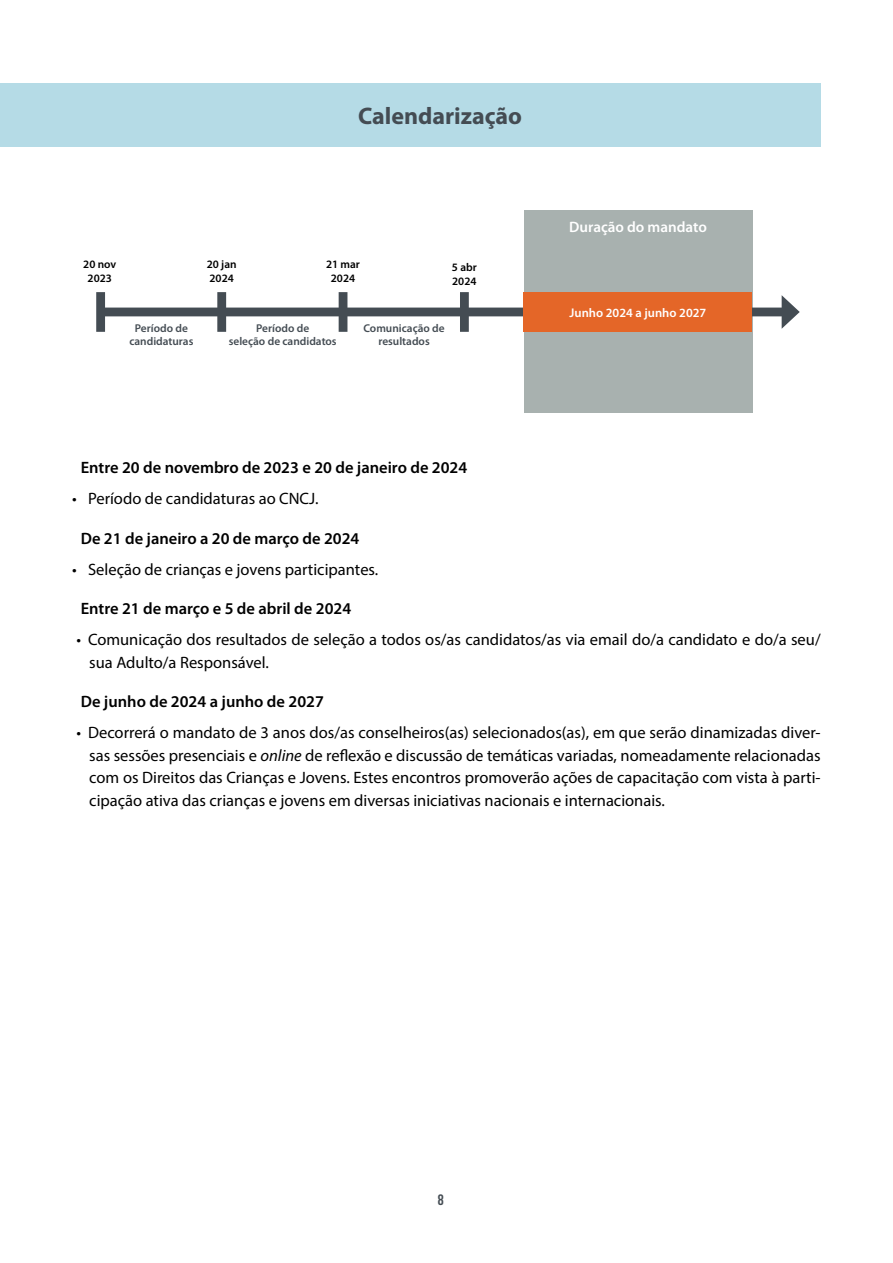
<style>
.page{position:relative;width:893px;height:1263px;background:#fff}
.page>*{position:absolute;margin:0;border:0;box-sizing:border-box;transform-origin:0 0}
.t1{font:700 24px "Myriad Pro";color:#444c53}
.t2{font:16.5px/22.5px "Myriad Pro";color:#000}
.t3{font:600 16.5px "Myriad Pro";color:#000}
.t4{font:600 15.15px "Myriad Pro";color:#fff}
.t5{font:700 15px "Bebas Neue";color:#444c53}
.t6{font:600 12.6px "Myriad Pro";color:#fff}
.t7{font:600 11.4px/13.6px "Myriad Pro";color:#444c53;text-align:center}
.t8{font:600 11.4px/13.6px "Myriad Pro";color:#000;text-align:center}
.s1{font-style:italic}
</style>
<div class="page">
<div style="left:0;top:83px;width:821px;height:64px;background:#b5dbe6"></div>
<div style="left:524px;top:211px;width:228px;height:202px;background:#a8b1af"></div>
<div style="left:101px;top:308px;width:688px;height:8px;background:#444c53"></div>
<div style="left:96px;top:292px;width:9px;height:40px;background:#444c53"></div>
<svg style="left:782px;top:295px;width:18px;height:34px"></svg>
<div style="left:339px;top:292px;width:8px;height:40px;background:#444c53"></div>
<div style="left:217px;top:292px;width:9px;height:40px;background:#444c53"></div>
<div style="left:460px;top:292px;width:9px;height:40px;background:#444c53"></div>
<div style="left:524px;top:292px;width:228px;height:40px;background:#e46628"></div>
<p class="t8" style="left:83px;top:257px;width:35px">20 nov<br>2023</p>
<p class="t8" style="left:207px;top:257px;width:31px;text-align:left">20 jan<br>2024</p>
<h1 class="t1" style="left:358px;top:101px;width:166px">Calendarização</h1>
<p class="t8" style="left:326px;top:257px;width:35px">21 mar<br>2024</p>
<p class="t8" style="left:452px;top:260px;width:26px;text-align:left">5 abr<br>2024</p>
<p class="t7" style="left:129px;top:321px;width:65px">Período de candidaturas</p>
<p class="t7" style="left:229px;top:321px;width:109px">Período de<br>seleção de candidatos</p>
<p class="t7" style="left:363px;top:321px;width:83px">Comunicação de resultados</p>
<p class="t4" style="left:569px;top:218px;width:139px">Duração do mandato</p>
<p class="t6" style="left:570px;top:304px;width:138px">Junho 2024 a junho 2027</p>
<p class="t3" style="left:81px;top:457px;width:388px">Entre 20 de novembro de 2023 e 20 de janeiro de 2024</p>
<p class="t2" style="left:72px;top:487px;width:248px">• Período de candidaturas ao CNCJ.</p>
<p class="t3" style="left:81px;top:528px;width:280px">De 21 de janeiro a 20 de março de 2024</p>
<p class="t2" style="left:72px;top:558px;width:308px">• Seleção de crianças e jovens participantes.</p>
<p class="t3" style="left:81px;top:598px;width:272px">Entre 21 de março e 5 de abril de 2024</p>
<p class="t2" style="left:89px;top:628px;width:733px;text-indent:-13px">• Comunicação dos resultados de seleção a todos os/as candidatos/as via email do/a candidato e do/a seu/ sua Adulto/a Responsável.</p>
<p class="t3" style="left:81px;top:691px;width:245px">De junho de 2024 a junho de 2027</p>
<p class="t2" style="left:89px;top:721px;width:733px;text-align:justify;text-indent:-13px">• Decorrerá o mandato de 3 anos dos/as conselheiros(as) selecionados(as), em que serão dinamizadas diver&shy;sas sessões presenciais e <span class="s1">online</span> de reflexão e discussão de temáticas variadas, nomeadamente relacionadas com os Direitos das Crianças e Jovens. Estes encontros promoverão ações de capacitação com vista à parti&shy;cipação ativa das crianças e jovens em diversas iniciativas nacionais e internacionais.</p>
<p class="t5" style="left:438px;top:1191px;width:7px">8</p>
</div>
